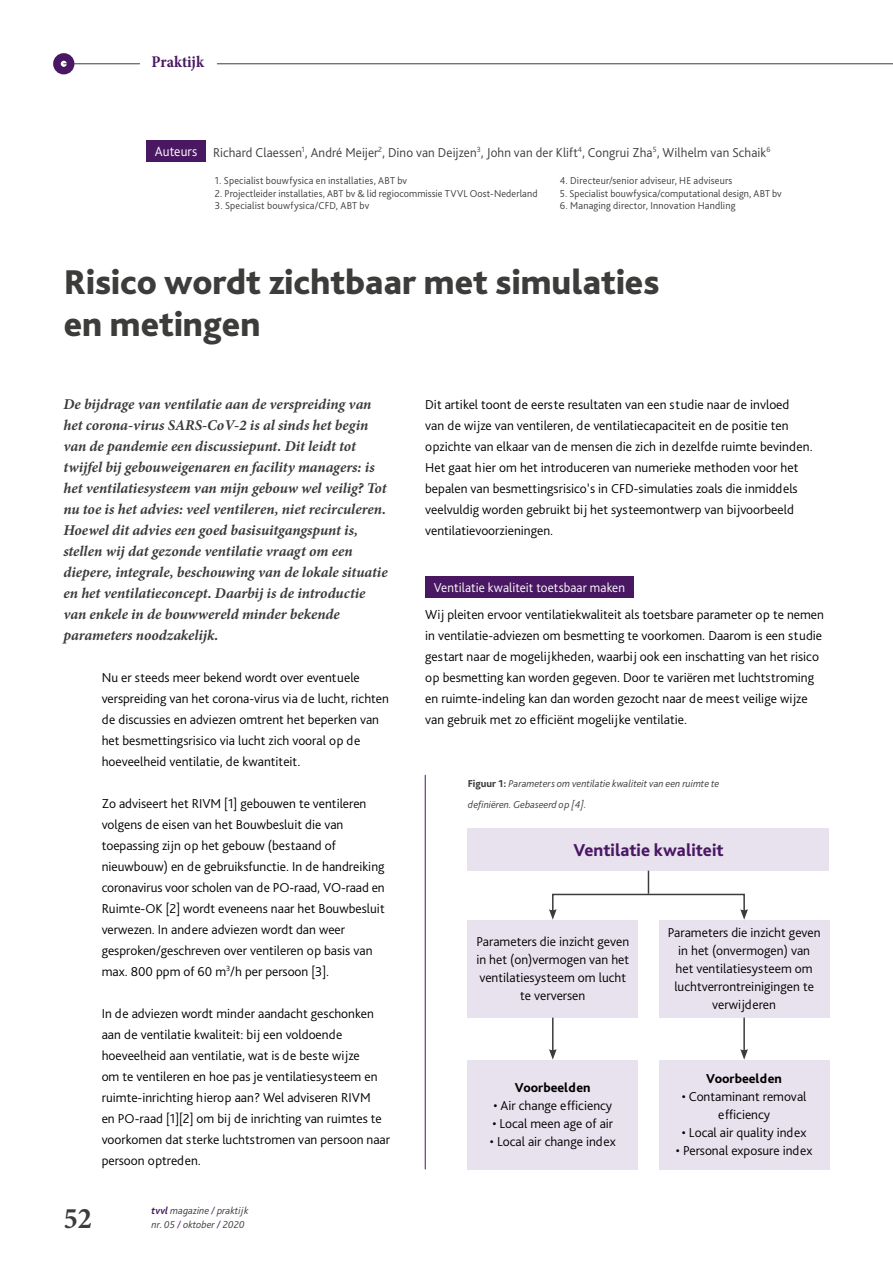
<style>
.page{position:relative;width:893px;height:1263px;background:#fff}
.page>*{position:absolute;margin:0;border:0;box-sizing:border-box;transform-origin:0 0}
.t1{font:800 36px/42px "Bliss 2";color:#3c3c3b}
.t2{font:700 condensed 30px "Minion Pro";color:#3c3c3b}
.t3{font:800 18px "Bliss Pro";color:#4a1863}
.t4{font:700 condensed 16.5px "Minion Pro";letter-spacing:-.005em;color:#4a1863}
.t5{font:italic 700 15px/21px "Minion Pro";color:#3c3c3b}
.t6{font:300 13.5px/21px "Bliss Pro";color:#000}
.t7{font:300 13.5px "Bliss Pro";letter-spacing:.01em;color:#3c3c3b}
.t8{font:300 13.5px "Bliss Pro";letter-spacing:.005em;color:#fff}
.t9{font:800 13.5px "Bliss Pro";color:#000}
.t10{font:300 10.5px "Bliss Pro";letter-spacing:.01em;color:#3c3c3b}
.t11{font:italic 300 10.5px/13.5px "Bliss Pro";color:#3c3c3b}
.s1{font-size:13.95px;color:#fff}
.s2{font-weight:700;color:#4a1863}
.s3{color:#4a1863}
.s4{font-weight:800;font-style:normal}
</style>
<div class="page">
<hr style="left:217px;top:63px;width:676px;height:1px;background:#3c3c3b">
<hr style="left:64px;top:63px;width:76px;height:1px;background:#3c3c3b">
<div style="left:53px;top:53px;width:21px;height:21px;border:8px solid #4a1863;border-radius:50%"></div>
<div style="left:146px;top:141px;width:60px;height:21px;background:#4a1863"></div>
<div style="left:425px;top:576px;width:209px;height:22px;background:#4a1863"></div>
<div style="left:468px;top:829px;width:361px;height:42px;background:#e8e2ef"></div>
<div style="left:468px;top:920px;width:170px;height:98px;background:#e8e2ef"></div>
<div style="left:659px;top:920px;width:170px;height:98px;background:#e8e2ef"></div>
<div style="left:468px;top:1060px;width:170px;height:109px;background:#e8e2ef"></div>
<div style="left:659px;top:1060px;width:170px;height:109px;background:#e8e2ef"></div>
<div style="left:552px;top:894px;width:193px;height:18px;border:2px solid #3c3c3b"></div>
<svg style="left:740px;top:909px;width:8px;height:11px"></svg>
<svg style="left:549px;top:909px;width:8px;height:11px"></svg>
<svg style="left:648px;top:871px;width:1px;height:23px"></svg>
<hr style="left:552px;top:1018px;width:2px;height:33px;background:#3c3c3b">
<svg style="left:549px;top:1049px;width:8px;height:11px"></svg>
<hr style="left:743px;top:1018px;width:2px;height:33px;background:#3c3c3b">
<svg style="left:740px;top:1049px;width:8px;height:11px"></svg>
<hr style="left:425px;top:775px;width:1px;height:394px;background:#4a1863">
<p class="t4" style="left:152px;top:51px;width:54px">Praktijk</p>
<p class="t7" style="left:155px;top:144px;width:617px"><span class="s1">Auteurs</span> Richard Claessen<sup>1</sup>, André Meijer<sup>2</sup>, Dino van Deijzen<sup>3</sup>, John van der Klift<sup>4</sup>, Congrui Zha<sup>5</sup>, Wilhelm van Schaik<sup>6</sup></p>
<p class="t10" style="left:215px;top:174px;width:194px">1. Specialist bouwfysica en installaties, ABT bv</p>
<p class="t10" style="left:215px;top:187px;width:324px">2. Projectleider installaties, ABT bv &amp; lid regiocommissie TVVL Oost-Nederland</p>
<p class="t10" style="left:215px;top:199px;width:156px">3. Specialist bouwfysica/CFD, ABT bv</p>
<p class="t10" style="left:560px;top:174px;width:174px">4. Directeur/senior adviseur, HE adviseurs</p>
<p class="t10" style="left:560px;top:187px;width:223px">5. Specialist bouwfysica/computational design, ABT bv</p>
<p class="t10" style="left:560px;top:199px;width:177px">6. Managing director, Innovation Handling</p>
<h1 class="t1" style="left:64px;top:260px;width:597px">Risico wordt zichtbaar met simulaties en metingen</h1>
<p class="t5" style="left:63px;top:393px;width:326px">De bijdrage van ventilatie aan de verspreiding van het corona-virus SARS-CoV-2 is al sinds het begin van de pandemie een discussiepunt. Dit leidt tot twijfel bij gebouweigenaren en facility managers: is het ventilatiesysteem van mijn gebouw wel veilig? Tot nu toe is het advies: veel ventileren, niet recirculeren.<br>Hoewel dit advies een goed basisuitgangspunt is, stellen wij dat gezonde ventilatie vraagt om een diepere, integrale, beschouwing van de lokale situatie en het ventilatieconcept. Daarbij is de introductie van enkele in de bouwwereld minder bekende parameters noodzakelijk.</p>
<p class="t6" style="left:102px;top:666px;width:289px">Nu er steeds meer bekend wordt over eventuele verspreiding van het corona-virus via de lucht, richten de discussies en adviezen omtrent het beperken van het besmettingsrisico via lucht zich vooral op de hoeveelheid ventilatie, de kwantiteit.</p>
<p class="t6" style="left:102px;top:792px;width:285px">Zo adviseert het RIVM [1] gebouwen te ventileren volgens de eisen van het Bouwbesluit die van toepassing zijn op het gebouw (bestaand of nieuwbouw) en de gebruiksfunctie. In de handreiking coronavirus voor scholen van de PO-raad, VO-raad en Ruimte-OK [2] wordt eveneens naar het Bouwbesluit verwezen. In andere adviezen wordt dan weer gesproken/geschreven over ventileren op basis van max. 800 ppm of 60 m<sup>3</sup>/h per persoon [3].</p>
<p class="t6" style="left:102px;top:1002px;width:290px">In de adviezen wordt minder aandacht geschonken aan de ventilatie kwaliteit: bij een voldoende hoeveelheid aan ventilatie, wat is de beste wijze<br>om te ventileren en hoe pas je ventilatiesysteem en ruimte-inrichting hierop aan? Wel adviseren RIVM<br>en PO-raad [1][2] om bij de inrichting van ruimtes te voorkomen dat sterke luchtstromen van persoon naar persoon optreden.</p>
<h2 class="t2" style="left:64px;top:1197px;width:29px">52</h2>
<p class="t11" style="left:152px;top:1204px;width:98px"><span class="s2">tvvl</span> magazine <span class="s3">/</span> praktijk nr<span class="s3">.</span> 05 <span class="s3">/</span> oktober <span class="s3">/</span> 2020</p>
<p class="t6" style="left:425px;top:393px;width:389px">Dit artikel toont de eerste resultaten van een studie naar de invloed<br>van de wijze van ventileren, de ventilatiecapaciteit en de positie ten opzichte van elkaar van de mensen die zich in dezelfde ruimte bevinden.<br>Het gaat hier om het introduceren van numerieke methoden voor het bepalen van besmettingsrisico’s in CFD-simulaties zoals die inmiddels veelvuldig worden gebruikt bij het systeemontwerp van bijvoorbeeld ventilatievoorzieningen.</p>
<p class="t8" style="left:434px;top:579px;width:193px">Ventilatie kwaliteit toetsbaar maken</p>
<p class="t6" style="left:425px;top:603px;width:400px">Wij pleiten ervoor ventilatiekwaliteit als toetsbare parameter op te nemen in ventilatie-adviezen om besmetting te voorkomen. Daarom is een studie gestart naar de mogelijkheden, waarbij ook een inschatting van het risico op besmetting kan worden gegeven. Door te variëren met luchtstroming en ruimte-indeling kan dan worden gezocht naar de meest veilige wijze van gebruik met zo efficiënt mogelijke ventilatie.</p>
<p class="t11" style="left:468px;top:772px;width:253px;line-height:21px"><span class="s4">Figuur 1:</span> Parameters om ventilatie kwaliteit van een ruimte te definiëren. Gebaseerd op [4].</p>
<h3 class="t3" style="left:573px;top:839px;width:152px">Ventilatie kwaliteit</h3>
<p class="t6" style="left:476px;top:933px;width:154px;line-height:18px;text-align:center">Parameters die inzicht geven in het (on)vermogen van het ventilatiesysteem om lucht te verversen</p>
<p class="t6" style="left:668px;top:924px;width:154px;line-height:18px;text-align:center">Parameters die inzicht geven in het (onvermogen) van het ventilatiesysteem om luchtverrontreinigingen te verwijderen</p>
<p class="t9" style="left:515px;top:1079px;width:77px">Voorbeelden</p>
<p class="t6" style="left:493px;top:1095px;width:120px">• Air change efficiency</p>
<p class="t6" style="left:492px;top:1113px;width:122px">• Local meen age of air</p>
<p class="t6" style="left:490px;top:1131px;width:127px">• Local air change index</p>
<p class="t9" style="left:706px;top:1070px;width:77px">Voorbeelden</p>
<p class="t6" style="left:682px;top:1087px;width:126px;line-height:18px;text-align:center">• Contaminant removal efficiency</p>
<p class="t6" style="left:682px;top:1122px;width:126px">• Local air quality index</p>
<p class="t6" style="left:676px;top:1140px;width:138px">• Personal exposure index</p>
</div>
